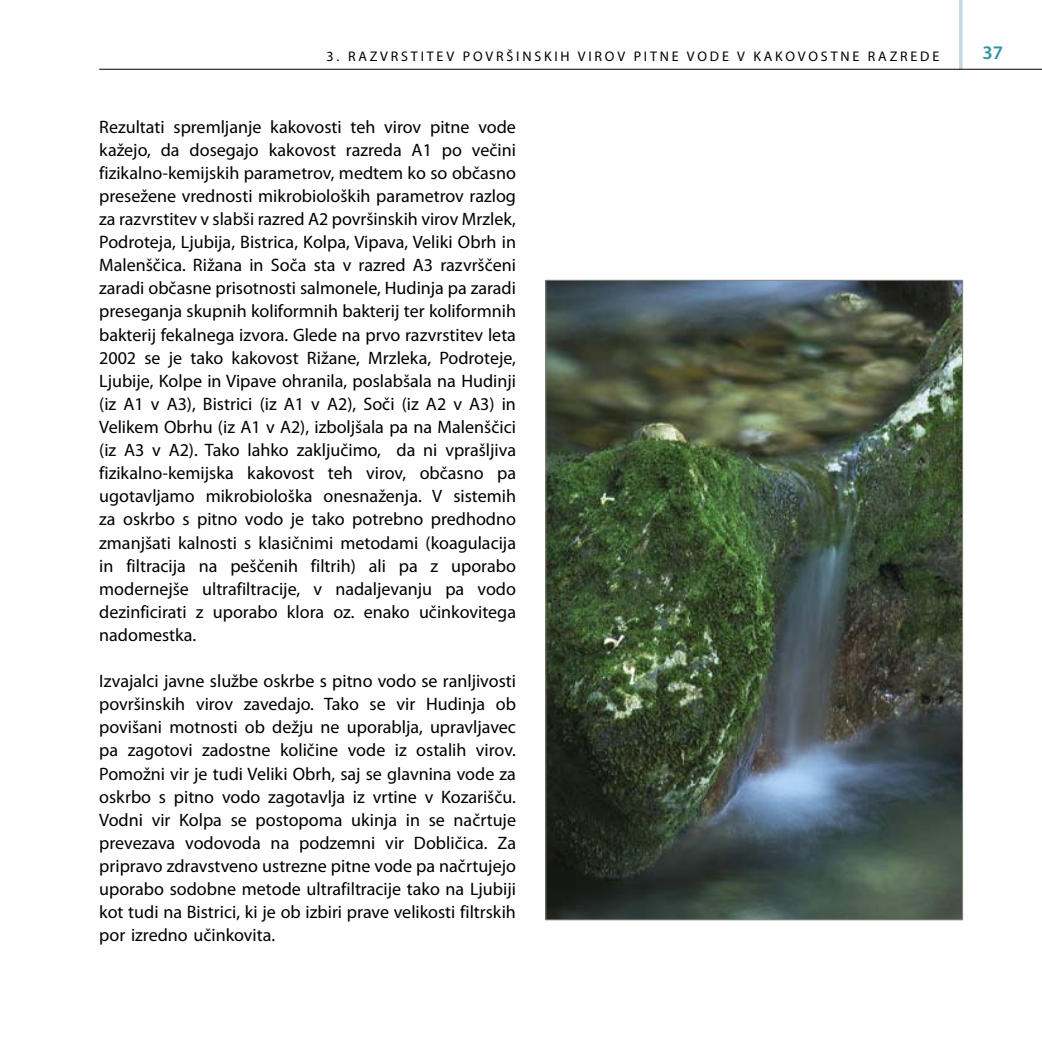
<style>
.page{position:relative;width:1042px;height:1042px;background:#fff}
.page>*{position:absolute;margin:0;border:0;box-sizing:border-box;transform-origin:0 0}
.t1{font:600 19.25px "Myriad Pro";color:#3196a1}
.t2{font:18.03px/23.1px "Myriad Pro";color:#000;text-align:justify}
.t3{font:14px "Myriad Pro";letter-spacing:.2em;color:#000}
</style>
<div class="page">
<img style="left:547px;top:282px;width:414px;height:636px">
<hr style="left:959px;top:0;width:3px;height:69px;background:#c2dadf">
<hr style="left:99px;top:69px;width:943px;height:1px;background:#000">
<p class="t3" style="left:326px;top:48px;width:614px">3. RAZVRSTITEV POVRŠINSKIH VIROV PITNE VODE V KAKOVOSTNE RAZREDE</p>
<p class="t1" style="left:982px;top:42px;width:22px">37</p>
<p class="t2" style="left:99px;top:115px;width:418px">Rezultati spremljanje kakovosti teh virov pitne vode kažejo, da dosegajo kakovost razreda A1 po večini fizikalno-kemijskih parametrov, medtem ko so občasno presežene vrednosti mikrobioloških parametrov razlog za razvrstitev v slabši razred A2 površinskih virov Mrzlek, Podroteja, Ljubija, Bistrica, Kolpa, Vipava, Veliki Obrh in Malenščica. Rižana in Soča sta v razred A3 razvrščeni zaradi občasne prisotnosti salmonele, Hudinja pa zaradi preseganja skupnih koliformnih bakterij ter koliformnih bakterij fekalnega izvora. Glede na prvo razvrstitev leta 2002 se je tako kakovost Rižane, Mrzleka, Podroteje, Ljubije, Kolpe in Vipave ohranila, poslabšala na Hudinji (iz A1 v A3), Bistrici (iz A1 v A2), Soči (iz A2 v A3) in Velikem Obrhu (iz A1 v A2), izboljšala pa na Malenščici (iz A3 v A2). Tako lahko zaključimo, da ni vprašljiva fizikalno-kemijska kakovost teh virov, občasno pa ugotavljamo mikrobiološka onesnaženja. V sistemih za oskrbo s pitno vodo je tako potrebno predhodno zmanjšati kalnosti s klasičnimi metodami (koagulacija in filtracija na peščenih filtrih) ali pa z uporabo modernejše ultrafiltracije, v nadaljevanju pa vodo dezinficirati z uporabo klora oz. enako učinkovitega nadomestka.</p>
<p class="t2" style="left:99px;top:670px;width:418px">Izvajalci javne službe oskrbe s pitno vodo se ranljivosti površinskih virov zavedajo. Tako se vir Hudinja ob povišani motnosti ob dežju ne uporablja, upravljavec pa zagotovi zadostne količine vode iz ostalih virov.<br>Pomožni vir je tudi Veliki Obrh, saj se glavnina vode za oskrbo s pitno vodo zagotavlja iz vrtine v Kozarišču.<br>Vodni vir Kolpa se postopoma ukinja in se načrtuje prevezava vodovoda na podzemni vir Dobličica. Za pripravo zdravstveno ustrezne pitne vode pa načrtujejo uporabo sodobne metode ultrafiltracije tako na Ljubiji kot tudi na Bistrici, ki je ob izbiri prave velikosti filtrskih por izredno učinkovita.</p>
</div>
